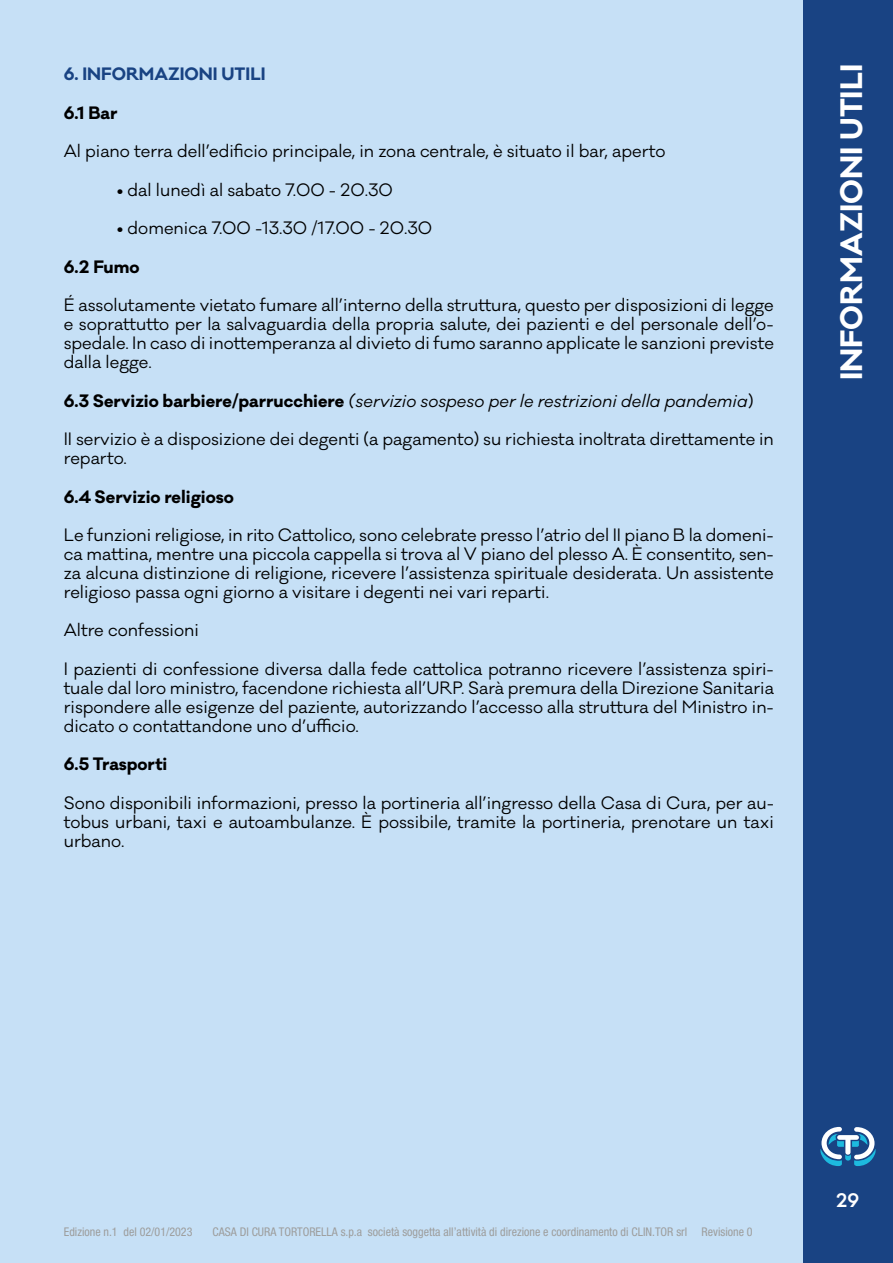
<style>
.page{position:relative;width:893px;height:1263px;background:#fff}
.page>*{position:absolute;margin:0;border:0;box-sizing:border-box;transform-origin:0 0}
.t1{font:700 28.5px "Galano Classic";color:#fff}
.t2{font:600 18px "Galano Classic Alt";color:#fff}
.t3{font:16.5px/19px "Galano Classic";color:#000;text-align:justify}
.t4{font:italic 16.5px "Galano Classic";color:#000}
.t5{font:700 16.5px "Galano Classic";color:#000}
.t6{font:700 16.5px "Galano Classic";color:#194383}
.t7{font:condensed 12px "Helvetica Neue LT Std";color:#9d9d9c}
.s1{font-weight:700;font-style:normal}
.s2{font-style:normal}
</style>
<div class="page">
<div style="left:1px;top:0;width:802px;height:1263px;background:#c6e0f6"></div>
<div style="left:803px;top:0;width:90px;height:1263px;background:#194383"></div>
<svg style="left:820px;top:1127px;width:56px;height:39px"></svg>
<p class="t6" style="left:64px;top:63px;width:203px">6. INFORMAZIONI UTILI</p>
<p class="t5" style="left:64px;top:101px;width:55px">6.1 Bar</p>
<p class="t3" style="left:64px;top:142px;width:603px">Al piano terra dell’edificio principale, in zona centrale, è situato il bar, aperto</p>
<p class="t3" style="left:117px;top:180px;width:278px">• dal lunedì al sabato 7.00 - 20.30</p>
<p class="t3" style="left:117px;top:219px;width:317px">• domenica 7.00 -13.30 /17.00 - 20.30</p>
<p class="t5" style="left:64px;top:255px;width:77px">6.2 Fumo</p>
<p class="t3" style="left:64px;top:296px;width:712px">É assolutamente vietato fumare all’interno della struttura, questo per disposizioni di legge e soprattutto per la salvaguardia della propria salute, dei pazienti e del personale dell’o&shy;spedale. In caso di inottemperanza al divieto di fumo saranno applicate le sanzioni previste dalla legge.</p>
<p class="t4" style="left:64px;top:390px;width:691px"><span class="s1">6.3 Servizio barbiere/parrucchiere</span> (servizio sospeso per le restrizioni della pandemia<span class="s2">)</span></p>
<p class="t3" style="left:64px;top:430px;width:712px">II servizio è a disposizione dei degenti (a pagamento) su richiesta inoltrata direttamente in reparto.</p>
<p class="t5" style="left:64px;top:485px;width:172px">6.4 Servizio religioso</p>
<p class="t3" style="left:64px;top:526px;width:712px">Le funzioni religiose, in rito Cattolico, sono celebrate presso l’atrio del II piano B la domeni&shy;ca mattina, mentre una piccola cappella si trova al V piano del plesso A. È consentito, sen&shy;za alcuna distinzione di religione, ricevere l’assistenza spirituale desiderata. Un assistente religioso passa ogni giorno a visitare i degenti nei vari reparti.</p>
<p class="t3" style="left:64px;top:621px;width:137px">Altre confessioni</p>
<p class="t3" style="left:64px;top:659px;width:712px">I pazienti di confessione diversa dalla fede cattolica potranno ricevere l’assistenza spiri&shy;tuale dal loro ministro, facendone richiesta all’URP. Sarà premura della Direzione Sanitaria rispondere alle esigenze del paziente, autorizzando l’accesso alla struttura del Ministro in&shy;dicato o contattandone uno d’ufficio.</p>
<p class="t5" style="left:64px;top:753px;width:105px">6.5 Trasporti</p>
<p class="t3" style="left:64px;top:793px;width:712px">Sono disponibili informazioni, presso la portineria all’ingresso della Casa di Cura, per au&shy;tobus urbani, taxi e autoambulanze. È possibile, tramite la portineria, prenotare un taxi urbano.</p>
<h1 class="t1" style="left:832px;top:380px;width:318px;rotate:-90deg">INFORMAZIONI UTILI</h1>
<p class="t7" style="left:64px;top:1225px;width:130px">Edizione n.1 del 02/01/2023</p>
<p class="t7" style="left:213px;top:1225px;width:542px">CASA DI CURA TORTORELLA s.p.a società soggetta all’attività di direzione e coordinamento di CLIN.TOR srl Revisione 0</p>
<p class="t2" style="left:836px;top:1189px;width:25px">29</p>
</div>
